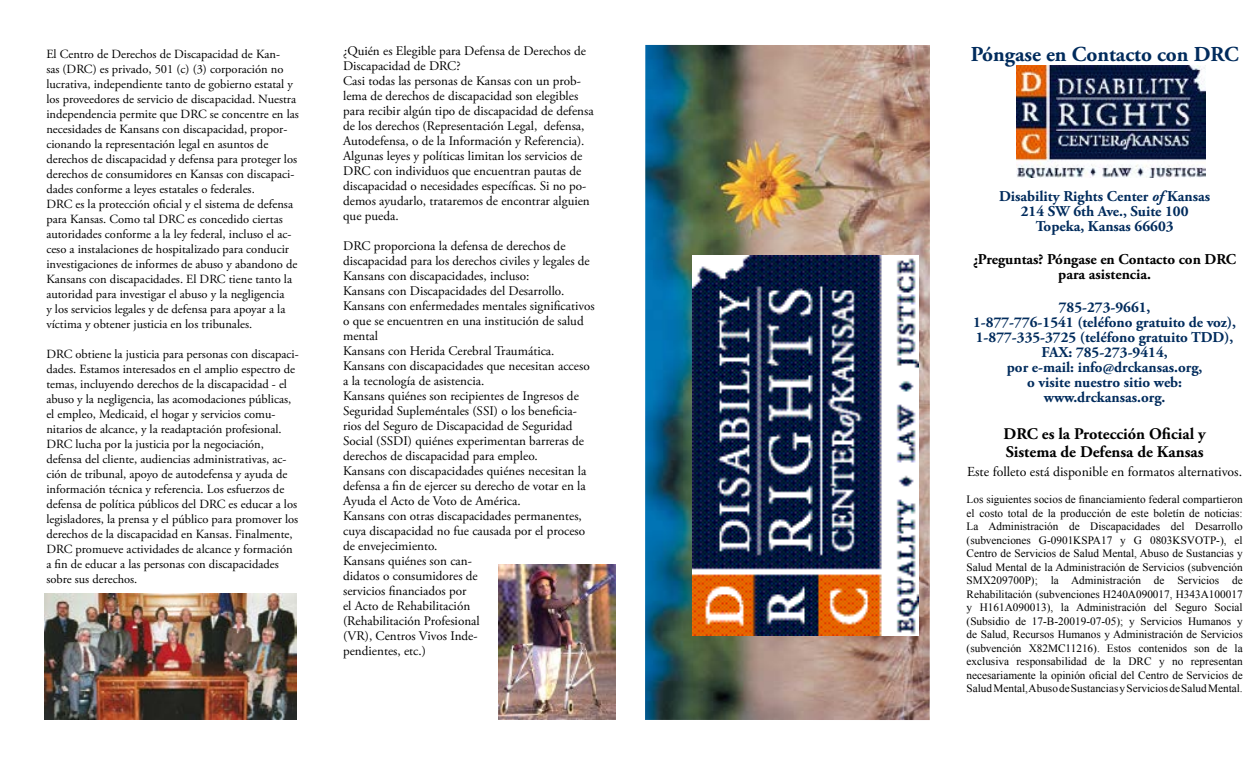
<style>
.page{position:relative;width:1260px;height:765px;background:#fff}
.page>*{position:absolute;margin:0;border:0;box-sizing:border-box;transform-origin:0 0}
.t1{font:700 21.25px "Adobe Garamond Pro";color:#002b5c}
.t2{font:700 16.25px/18.8px "Adobe Garamond Pro";color:#000}
.t3{font:700 15px/15px "Adobe Garamond Pro";color:#002b5c;text-align:center}
.t4{font:700 15px/15px "Adobe Garamond Pro";color:#000;text-align:center}
.t5{font:13.75px "Adobe Garamond Pro";color:#000}
.t6{font:13.12px/15px "Adobe Garamond Pro";color:#000}
.t7{font:12.5px/15px "Adobe Garamond Pro";color:#000}
.t8{font:11.25px/13.5px "Times New Roman";color:#000;text-align:justify}
.s1{font-style:italic}
</style>
<div class="page">
<img style="left:498px;top:565px;width:117px;height:155px">
<img style="left:1016px;top:65px;width:189px;height:113px">
<img style="left:645px;top:45px;width:285px;height:675px">
<img style="left:692px;top:256px;width:227px;height:380px">
<img style="left:45px;top:594px;width:252px;height:126px">
<p class="t7" style="left:46px;top:47px;width:254px">El Centro de Derechos de Discapacidad de Kan-<br>sas (DRC) es privado, 501 (c) (3) corporación no lucrativa, independiente tanto de gobierno estatal y los proveedores de servicio de discapacidad. Nuestra independencia permite que DRC se concentre en las necesidades de Kansans con discapacidad, propor&shy;cionando la representación legal en asuntos de derechos de discapacidad y defensa para proteger los derechos de consumidores en Kansas con discapaci&shy;dades conforme a leyes estatales o federales.<br>DRC es la protección oficial y el sistema de defensa para Kansas. Como tal DRC es concedido ciertas autoridades conforme a la ley federal, incluso el ac&shy;ceso a instalaciones de hospitalizado para conducir investigaciones de informes de abuso y abandono de Kansans con discapacidades. El DRC tiene tanto la autoridad para investigar el abuso y la negligencia<br>y los servicios legales y de defensa para apoyar a la víctima y obtener justicia en los tribunales.</p>
<p class="t7" style="left:46px;top:347px;width:254px">DRC obtiene la justicia para personas con discapaci&shy;dades. Estamos interesados en el amplio espectro de temas, incluyendo derechos de la discapacidad - el abuso y la negligencia, las acomodaciones públicas, el empleo, Medicaid, el hogar y servicios comu&shy;nitarios de alcance, y la readaptación profesional.<br>DRC lucha por la justicia por la negociación, defensa del cliente, audiencias administrativas, ac&shy;ción de tribunal, apoyo de autodefensa y ayuda de información técnica y referencia. Los esfuerzos de defensa de política públicos del DRC es educar a los legisladores, la prensa y el público para promover los derechos de la discapacidad en Kansas. Finalmente, DRC promueve actividades de alcance y formación a fin de educar a las personas con discapacidades sobre sus derechos.</p>
<p class="t6" style="left:343px;top:43px;width:252px">¿Quién es Elegible para Defensa de Derechos de Discapacidad de DRC?<br>Casi todas las personas de Kansas con un prob&shy;lema de derechos de discapacidad son elegibles para recibir algún tipo de discapacidad de defensa de los derechos (Representación Legal, defensa, Autodefensa, o de la Información y Referencia).<br>Algunas leyes y políticas limitan los servicios de DRC con individuos que encuentran pautas de discapacidad o necesidades específicas. Si no po&shy;demos ayudarlo, trataremos de encontrar alguien que pueda.</p>
<p class="t6" style="left:343px;top:238px;width:253px">DRC proporciona la defensa de derechos de discapacidad para los derechos civiles y legales de Kansans con discapacidades, incluso:<br>Kansans con Discapacidades del Desarrollo.<br>Kansans con enfermedades mentales significativos o que se encuentren en una institución de salud mental<br>Kansans con Herida Cerebral Traumática.<br>Kansans con discapacidades que necesitan acceso a la tecnología de asistencia.<br>Kansans quiénes son recipientes de Ingresos de Seguridad Supleméntales (SSI) o los beneficia&shy;rios del Seguro de Discapacidad de Seguridad Social (SSDI) quiénes experimentan barreras de derechos de discapacidad para empleo.<br>Kansans con discapacidades quiénes necesitan la defensa a fin de ejercer su derecho de votar en la Ayuda el Acto de Voto de América.<br>Kansans con otras discapacidades permanentes, cuya discapacidad no fue causada por el proceso de envejecimiento.<br>Kansans quiénes son can-<br>didatos o consumidores de<br>servicios financiados por<br>el Acto de Rehabilitación<br>(Rehabilitación Profesional<br>(VR), Centros Vivos Inde-<br>pendientes, etc.)</p>
<h1 class="t1" style="left:971px;top:42px;width:269px">Póngase en Contacto con DRC</h1>
<p class="t3" style="left:999px;top:189px;width:213px">Disability Rights Center <span class="s1">of</span> Kansas<br>214 SW 6th Ave., Suite 100<br>Topeka, Kansas 66603</p>
<p class="t4" style="left:973px;top:252px;width:265px">¿Preguntas? Póngase en Contacto con DRC para asistencia.</p>
<p class="t3" style="left:973px;top:300px;width:264px">785-273-9661,<br>1-877-776-1541 (teléfono gratuito de voz),<br>1-877-335-3725 (teléfono gratuito TDD),<br>FAX: 785-273-9414,<br>por e-mail: info@drckansas.org,<br>o visite nuestro sitio web: www.drckansas.org.</p>
<h2 class="t2" style="left:1004px;top:424px;width:204px">DRC es la Protección Oficial y<br>Sistema de Defensa de Kansas</h2>
<p class="t5" style="left:967px;top:463px;width:277px">Este folleto está disponible en formatos alternativos.</p>
<p class="t8" style="left:967px;top:492px;width:278px">Los siguientes socios de financiamiento federal compartieron el costo total de la producción de este boletín de noticias:<br>La Administración de Discapacidades del Desarrollo (subvenciones G-0901KSPA17 y G 0803KSVOTP-), el Centro de Servicios de Salud Mental, Abuso de Sustancias y Salud Mental de la Administración de Servicios (subvención SMX209700P); la Administración de Servicios de Rehabilitación (subvenciones H240A090017, H343A100017 y H161A090013), la Administración del Seguro Social (Subsidio de 17-B-20019-07-05); y Servicios Humanos y de Salud, Recursos Humanos y Administración de Servicios (subvención X82MC11216). Estos contenidos son de la exclusiva responsabilidad de la DRC y no representan necesariamente la opinión oficial del Centro de Servicios de Salud Mental, Abuso de Sustancias y Servicios de Salud Mental.</p>
</div>
